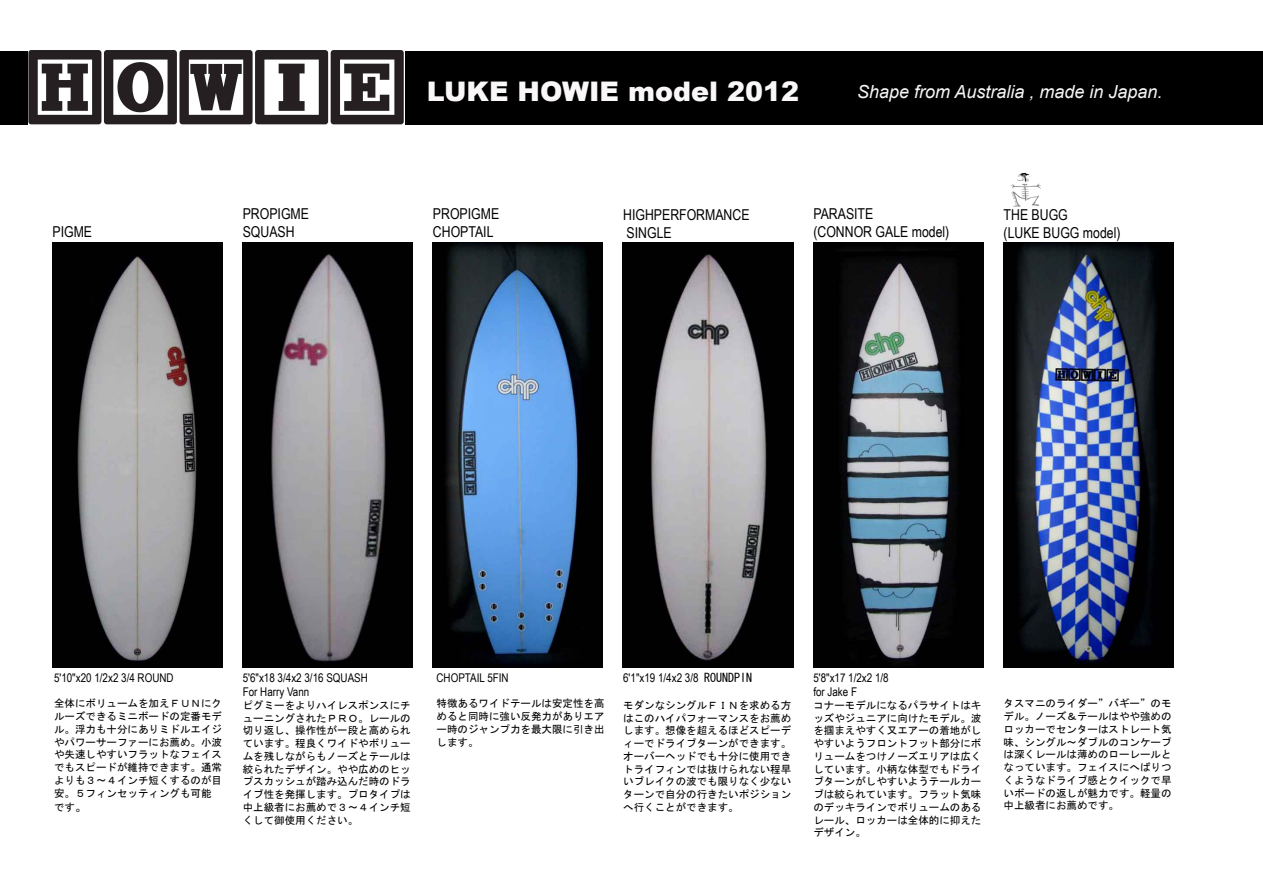
<style>
.page{position:relative;width:1263px;height:893px;background:#fff}
.page>*{position:absolute;margin:0;border:0;box-sizing:border-box;transform-origin:0 0}
.t1{font:900 27px "Arial";color:#f9f7f7}
.t2{font:italic 18px "Arial";color:#f7f5f5}
.t3{font:15px/18px "Arial Narrow";color:#000}
.t4{font:12px/14.2px "Arial Narrow";color:#000}
.t5{font:10.5px/12.8px "MS Gothic";color:#000;text-align:justify}
.s1{font-size:12px}
.s2{font-family:"MS Gothic"}
</style>
<div class="page">
<img style="left:1003px;top:243px;width:170px;height:425px">
<div style="left:0;top:51px;width:1263px;height:73px;background:#000"></div>
<img style="left:28px;top:50px;width:377px;height:75px">
<img style="left:53px;top:243px;width:170px;height:425px">
<img style="left:243px;top:243px;width:170px;height:425px">
<img style="left:433px;top:243px;width:170px;height:425px">
<img style="left:623px;top:243px;width:170px;height:425px">
<img style="left:813px;top:243px;width:170px;height:425px">
<img style="left:1010px;top:172px;width:31px;height:35px">
<h3 class="t3" style="left:53px;top:222px;width:41px">PIGME</h3>
<h3 class="t3" style="left:243px;top:204px;width:68px">PROPIGME<br>SQUASH</h3>
<h1 class="t1" style="left:427px;top:72px;width:374px">LUKE HOWIE model 2012</h1>
<h2 class="t2" style="left:857px;top:80px;width:307px">Shape from Australia , made in Japan.</h2>
<h3 class="t3" style="left:433px;top:204px;width:68px">PROPIGME<br>CHOPTAIL</h3>
<h3 class="t3" style="left:623px;top:206px;width:128px">HIGHPERFORMANCE<br>SINGLE</h3>
<h3 class="t3" style="left:813px;top:204px;width:138px">PARASITE<br>(CONNOR GALE model)</h3>
<h3 class="t3" style="left:1003px;top:206px;width:118px">THE BUGG<br>(LUKE BUGG model)</h3>
<p class="t4" style="left:54px;top:670px;width:121px">5'10"x20 1/2x2 3/4 ROUND</p>
<p class="t5" style="left:54px;top:697px;width:169px">全体にボリュームを加えＦＵＮにクルーズできるミニボードの定番モデル。浮力も十分にありミドルエイジやパワーサーファーにお薦め。小波や失速しやすいフラットなフェイスでもスピードが維持できます。通常よりも３～４インチ短くするのが目安。５フィンセッティングも可能</p>
<p class="t5" style="left:54px;top:801px;width:34px">です<span class="s1">。</span></p>
<p class="t4" style="left:243px;top:670px;width:127px">5'6"x18 3/4x2 3/16 SQUASH<br>For Harry Vann</p>
<p class="t5" style="left:243px;top:699px;width:169px">ピグミーをよりハイレスポンスにチューニングされたＰＲＯ。レールの切り返し、操作性が一段と高められています。程良くワイドやボリュームを残しながらもノーズとテールは絞られたデザイン。やや広めのヒップスカッシュが踏み込んだ時のドライブ性を発揮します。プロタイプは中上級者にお薦めで３～４インチ短くして御使用ください。</p>
<p class="t4" style="left:623px;top:670px;width:130px">6'1"x19 1/4x2 3/8 <span class="s2">ROUNDPIN</span></p>
<p class="t5" style="left:623px;top:699px;width:169px">モダンなシングルＦＩＮを求める方はこのハイパフォーマンスをお薦めします。想像を超えるほどスピーディーでドライブターンができます。オーバーヘッドでも十分に使用できトライフィンでは抜けられない程早いブレイクの波でも限りなく少ないターンで自分の行きたいポジションへ行くことができます。</p>
<p class="t4" style="left:436px;top:670px;width:74px">CHOPTAIL 5FIN</p>
<p class="t5" style="left:436px;top:697px;width:169px">特徴あるワイドテールは安定性を高めると同時に強い反発力がありエアー時のジャンプ力を最大限に引き出します。</p>
<p class="t5" style="left:1003px;top:697px;width:169px">タスマニのライダー”バギー”のモデル。ノーズ＆テールはやや強めのロッカーでセンターはストレート気味、シングル～ダブルのコンケーブは深くレールは薄めのローレールとなっています。フェイスにへばりつくようなドライブ感とクイックで早いボードの返しが魅力です。軽量の中上級者にお薦めです。</p>
<p class="t4" style="left:813px;top:670px;width:77px">5'8"x17 1/2x2 1/8 for Jake F</p>
<p class="t5" style="left:813px;top:699px;width:169px">コナーモデルになるパラサイトはキッズやジュニアに向けたモデル。波を掴まえやすく又エアーの着地がしやすいようフロントフット部分にボリュームをつけノーズエリアは広くしています。小柄な体型でもドライブターンがしやすいようテールカーブは絞られています。フラット気味のデッキラインでボリュームのあるレール、ロッカーは全体的に抑えたデザイン。</p>
</div>
